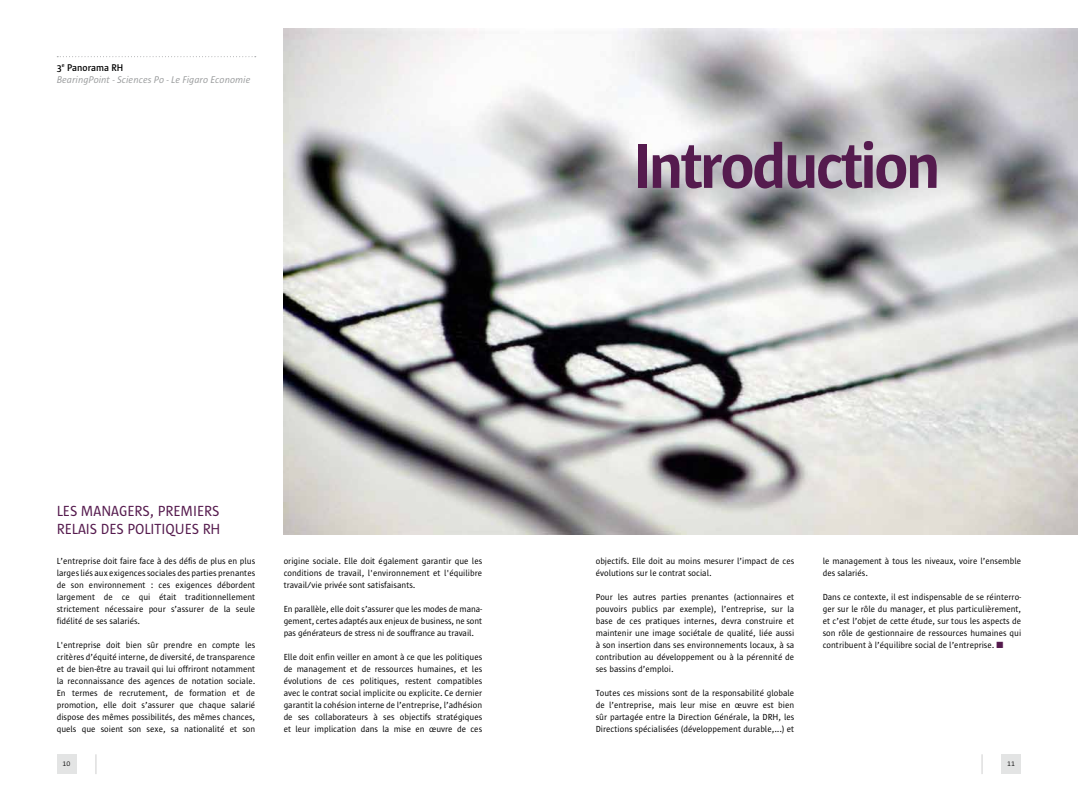
<style>
.page{position:relative;width:1078px;height:794px;background:#fff}
.page>*{position:absolute;margin:0;border:0;box-sizing:border-box;transform-origin:0 0}
.t1{font:700 65px "Sun Hf 7";letter-spacing:-.03em;color:#551b4e}
.t2{font:15px "Sun Hf 5";color:#551b4e}
.t3{font:italic 10px "Sun Hf 5 i";color:#9c9e9f}
.t4{font:600 10px "Sun Hf 6";color:#000}
.t5{font:9px/12px "Sun Hf 5";color:#000;text-align:justify}
.t6{font:300 8px "Sun Hf 3";color:#000}
.s1{color:#551b4e}
</style>
<div class="page">
<svg style="left:95px;top:754px;width:1px;height:20px"></svg>
<svg style="left:981px;top:754px;width:1px;height:20px"></svg>
<svg style="left:57px;top:56px;width:199px;height:1px"></svg>
<div style="left:57px;top:754px;width:20px;height:20px;background:#e3e4e4"></div>
<div style="left:1001px;top:754px;width:19px;height:20px;background:#e3e4e4"></div>
<img style="left:283px;top:29px;width:794px;height:505px">
<p class="t4" style="left:57px;top:62px;width:68px">3<sup>e</sup> Panorama RH</p>
<p class="t3" style="left:57px;top:74px;width:195px">BearingPoint - Sciences Po - Le Figaro Economie</p>
<h1 class="t1" style="left:633px;top:132px;width:308px">Introduction</h1>
<h2 class="t2" style="left:57px;top:503px;width:34px">Les managers</h2>
<h2 class="t2" style="left:150px;top:503px;width:17px">, premiers</h2>
<h2 class="t2" style="left:57px;top:521px;width:8px">relais</h2>
<h2 class="t2" style="left:101px;top:521px;width:8px">des</h2>
<h2 class="t2" style="left:127px;top:521px;width:8px">politiques</h2>
<h2 class="t2" style="left:203px;top:521px;width:9px">rh</h2>
<p class="t5" style="left:57px;top:555px;width:200px">L’entreprise doit faire face à des défis de plus en plus larges liés aux exigences sociales des parties prenantes de son environnement : ces exigences débordent largement de ce qui était traditionnellement strictement nécessaire pour s’assurer de la seule fidélité de ses salariés.</p>
<p class="t5" style="left:57px;top:639px;width:200px">L'entreprise doit bien sûr prendre en compte les critères d’équité interne, de diversité, de transparence et de bien-être au travail qui lui offriront notamment la reconnaissance des agences de notation sociale.<br>En termes de recrutement, de formation et de promotion, elle doit s’assurer que chaque salarié dispose des mêmes possibilités, des mêmes chances, quels que soient son sexe, sa nationalité et son</p>
<p class="t5" style="left:283px;top:555px;width:200px">origine sociale. Elle doit également garantir que les conditions de travail, l'environnement et l'équilibre travail/vie privée sont satisfaisants.</p>
<p class="t5" style="left:283px;top:603px;width:200px">En parallèle, elle doit s’assurer que les modes de mana&shy;gement, certes adaptés aux enjeux de business, ne sont pas générateurs de stress ni de souffrance au travail.</p>
<p class="t5" style="left:283px;top:651px;width:200px">Elle doit enfin veiller en amont à ce que les politiques de management et de ressources humaines, et les évolutions de ces politiques, restent compatibles avec le contrat social implicite ou explicite. Ce dernier garantit la cohésion interne de l’entreprise, l’adhésion de ses collaborateurs à ses objectifs stratégiques et leur implication dans la mise en œuvre de ces</p>
<p class="t5" style="left:595px;top:555px;width:200px">objectifs. Elle doit au moins mesurer l’impact de ces évolutions sur le contrat social.</p>
<p class="t5" style="left:595px;top:591px;width:200px">Pour les autres parties prenantes (actionnaires et pouvoirs publics par exemple), l’entreprise, sur la base de ces pratiques internes, devra construire et maintenir une image sociétale de qualité, liée aussi à son insertion dans ses environnements locaux, à sa contribution au développement ou à la pérennité de ses bassins d’emploi.</p>
<p class="t5" style="left:595px;top:687px;width:200px">Toutes ces missions sont de la responsabilité globale de l’entreprise, mais leur mise en œuvre est bien sûr partagée entre la Direction Générale, la DRH, les Directions spécialisées (développement durable,...) et</p>
<p class="t5" style="left:822px;top:555px;width:200px">le management à tous les niveaux, voire l’ensemble des salariés.</p>
<p class="t5" style="left:822px;top:591px;width:200px">Dans ce contexte, il est indispensable de se réinterro&shy;ger sur le rôle du manager, et plus particulièrement, et c’est l’objet de cette étude, sur tous les aspects de son rôle de gestionnaire de ressources humaines qui contribuent à l’équilibre social de l’entreprise. <span class="s1">■</span></p>
<p class="t6" style="left:63px;top:759px;width:9px">10</p>
<p class="t6" style="left:1007px;top:759px;width:9px">11</p>
</div>
